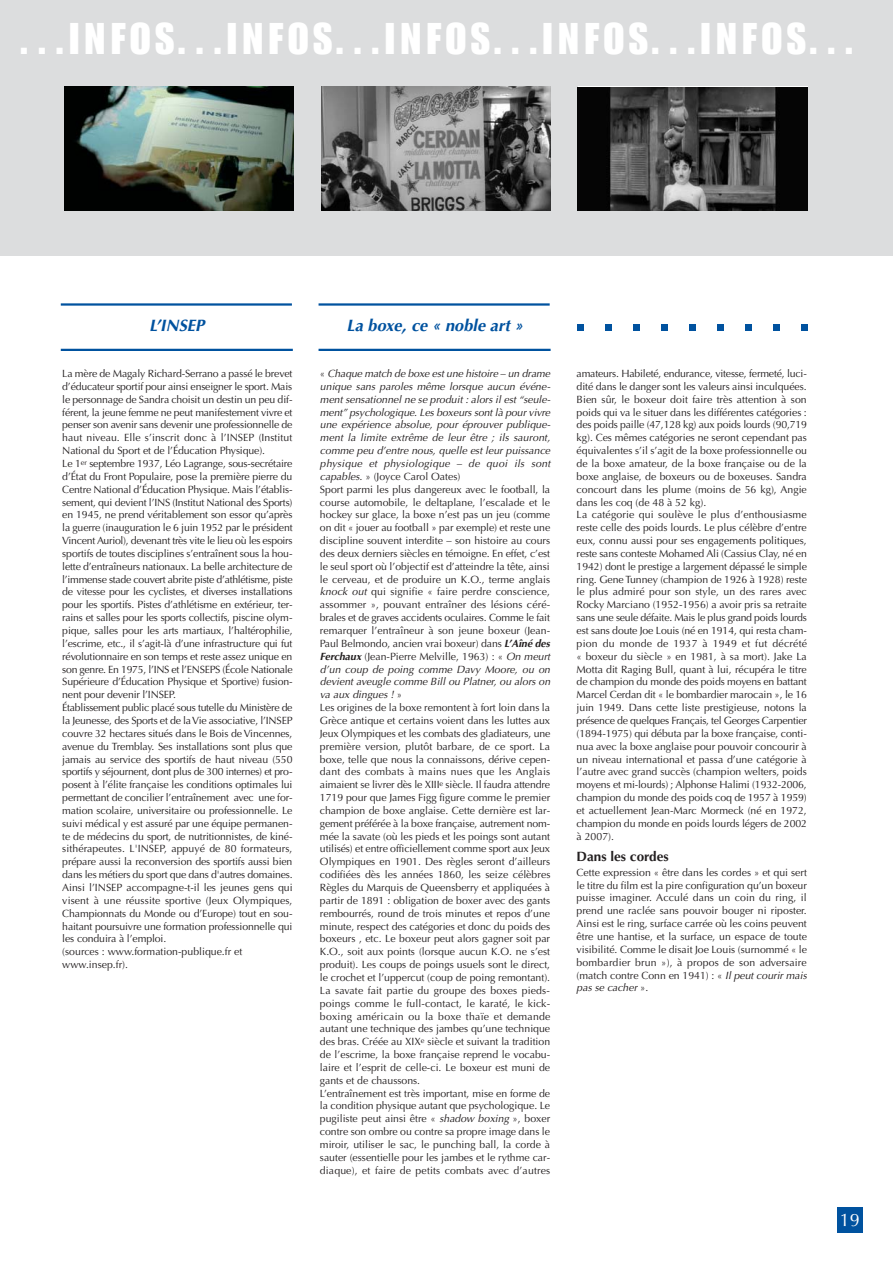
<style>
.page{position:relative;width:893px;height:1263px;background:#fff}
.page>*{position:absolute;margin:0;border:0;box-sizing:border-box;transform-origin:0 0}
.t1{font:43.5px "Impact";letter-spacing:.12em;color:#fff}
.t2{font:18px "Optima";color:#fff}
.t3{font:italic 700 16.5px "Optima";color:#00529f}
.t4{font:700 13.5px "Optima";color:#231f20}
.t5{font:10.5px/12.9px "Optima";letter-spacing:-.005em;color:#231f20}
.s1{font-style:italic}
.s2{font-weight:700;font-style:italic}
</style>
<div class="page">
<div style="left:837px;top:1208px;width:25px;height:25px;background:#00529f"></div>
<div style="left:0;top:0;width:892px;height:256px;background:#dcddde"></div>
<svg style="left:577px;top:324px;width:6px;height:6px"></svg>
<svg style="left:605px;top:324px;width:6px;height:6px"></svg>
<svg style="left:633px;top:324px;width:6px;height:6px"></svg>
<svg style="left:661px;top:324px;width:6px;height:6px"></svg>
<svg style="left:689px;top:324px;width:6px;height:6px"></svg>
<svg style="left:717px;top:324px;width:6px;height:6px"></svg>
<div style="left:745px;top:324px;width:7px;height:6px;background:#00529f"></div>
<div style="left:773px;top:324px;width:7px;height:6px;background:#00529f"></div>
<div style="left:801px;top:324px;width:7px;height:6px;background:#00529f"></div>
<hr style="left:61px;top:303px;width:231px;height:3px;background:#00529f">
<hr style="left:61px;top:349px;width:232px;height:2px;background:#00529f">
<hr style="left:318px;top:303px;width:231px;height:3px;background:#00529f">
<hr style="left:318px;top:349px;width:232px;height:2px;background:#00529f">
<img style="left:64px;top:87px;width:229px;height:123px">
<img style="left:321px;top:87px;width:229px;height:123px">
<img style="left:578px;top:87px;width:229px;height:123px">
<h1 class="t1" style="left:19px;top:23px;width:837px">...INFOS...INFOS...INFOS...INFOS...INFOS...</h1>
<h3 class="t3" style="left:149px;top:319px;width:57px">L’INSEP</h3>
<p class="t5" style="left:62px;top:368px;width:232px">La mère de Magaly Richard-Serrano a passé le brevet d’éducateur sportif pour ainsi enseigner le sport. Mais le personnage de Sandra choisit un destin un peu dif&shy;férent, la jeune femme ne peut manifestement vivre et penser son avenir sans devenir une professionnelle de haut niveau. Elle s’inscrit donc à l’INSEP (Institut National du Sport et de l’Éducation Physique).<br>Le 1<sup>er</sup> septembre 1937, Léo Lagrange, sous-secrétaire d’État du Front Populaire, pose la première pierre du Centre National d’Éducation Physique. Mais l’établis&shy;sement, qui devient l’INS (Institut National des Sports) en 1945, ne prend véritablement son essor qu’après la guerre (inauguration le 6 juin 1952 par le président Vincent Auriol), devenant très vite le lieu où les espoirs sportifs de toutes disciplines s’entraînent sous la hou&shy;lette d’entraîneurs nationaux. La belle architecture de l’immense stade couvert abrite piste d’athlétisme, piste de vitesse pour les cyclistes, et diverses installations pour les sportifs. Pistes d’athlétisme en extérieur, ter&shy;rains et salles pour les sports collectifs, piscine olym&shy;pique, salles pour les arts martiaux, l’haltérophilie, l’escrime, etc., il s’agit-là d’une infrastructure qui fut révolutionnaire en son temps et reste assez unique en son genre. En 1975, l’INS et l’ENSEPS (École Nationale Supérieure d’Éducation Physique et Sportive) fusion&shy;nent pour devenir l’INSEP.<br>Établissement public placé sous tutelle du Ministère de la Jeunesse, des Sports et de la Vie associative, l’INSEP couvre 32 hectares situés dans le Bois de Vincennes, avenue du Tremblay. Ses installations sont plus que jamais au service des sportifs de haut niveau (550 sportifs y séjournent, dont plus de 300 internes) et pro&shy;posent à l’élite française les conditions optimales lui permettant de concilier l’entraînement avec une for&shy;mation scolaire, universitaire ou professionnelle. Le suivi médical y est assuré par une équipe permanen&shy;te de médecins du sport, de nutritionnistes, de kiné&shy;sithérapeutes. L'INSEP, appuyé de 80 formateurs, prépare aussi la reconversion des sportifs aussi bien dans les métiers du sport que dans d'autres domaines.<br>Ainsi l’INSEP accompagne-t-il les jeunes gens qui visent à une réussite sportive (Jeux Olympiques, Championnats du Monde ou d’Europe) tout en sou&shy;haitant poursuivre une formation professionnelle qui les conduira à l’emploi.<br>(sources : www.formation-publique.fr et www.insep.fr).</p>
<h3 class="t3" style="left:346px;top:319px;width:178px">La boxe, ce « noble art »</h3>
<p class="t5" style="left:320px;top:368px;width:232px">« <span class="s1">Chaque match de boxe est une histoire – un drame unique sans paroles même lorsque aucun événe&shy;ment sensationnel ne se produit : alors il est “seule&shy;ment” psychologique. Les boxeurs sont là pour vivre une expérience absolue, pour éprouver publique&shy;ment la limite extrême de leur être ; ils sauront, comme peu d’entre nous, quelle est leur puissance physique et physiologique – de quoi ils sont capables.</span> » (Joyce Carol Oates)<br>Sport parmi les plus dangereux avec le football, la course automobile, le deltaplane, l’escalade et le hockey sur glace, la boxe n’est pas un jeu (comme on dit « jouer au football » par exemple) et reste une discipline souvent interdite – son histoire au cours des deux derniers siècles en témoigne. En effet, c’est le seul sport où l’objectif est d’atteindre la tête, ainsi le cerveau, et de produire un K.O., terme anglais <span class="s1">knock out</span> qui signifie « faire perdre conscience, assommer », pouvant entraîner des lésions céré&shy;brales et de graves accidents oculaires. Comme le fait remarquer l’entraîneur à son jeune boxeur (Jean-Paul Belmondo, ancien vrai boxeur) dans <span class="s2">L’Aîné des Ferchaux</span> (Jean-Pierre Melville, 1963) : « <span class="s1">On meurt d’un coup de poing comme Davy Moore, ou on devient aveugle comme Bill ou Platner, ou alors on va aux dingues !</span> »<br>Les origines de la boxe remontent à fort loin dans la Grèce antique et certains voient dans les luttes aux Jeux Olympiques et les combats des gladiateurs, une première version, plutôt barbare, de ce sport. La boxe, telle que nous la connaissons, dérive cepen&shy;dant des combats à mains nues que les Anglais aimaient se livrer dès le XIII<sup>e</sup> siècle. Il faudra attendre 1719 pour que James Figg figure comme le premier champion de boxe anglaise. Cette dernière est lar&shy;gement préférée à la boxe française, autrement nom&shy;mée la savate (où les pieds et les poings sont autant utilisés) et entre officiellement comme sport aux Jeux Olympiques en 1901. Des règles seront d’ailleurs codifiées dès les années 1860, les seize célèbres Règles du Marquis de Queensberry et appliquées à partir de 1891 : obligation de boxer avec des gants rembourrés, round de trois minutes et repos d’une minute, respect des catégories et donc du poids des boxeurs , etc. Le boxeur peut alors gagner soit par K.O., soit aux points (lorsque aucun K.O. ne s’est produit). Les coups de poings usuels sont le direct, le crochet et l’uppercut (coup de poing remontant).<br>La savate fait partie du groupe des boxes pieds&shy;poings comme le full-contact, le karaté, le kick&shy;boxing américain ou la boxe thaïe et demande autant une technique des jambes qu’une technique des bras. Créée au XIX<sup>e</sup> siècle et suivant la tradition de l’escrime, la boxe française reprend le vocabu&shy;laire et l’esprit de celle-ci. Le boxeur est muni de gants et de chaussons.<br>L’entraînement est très important, mise en forme de la condition physique autant que psychologique. Le pugiliste peut ainsi être « <span class="s1">shadow boxing</span> », boxer contre son ombre ou contre sa propre image dans le miroir, utiliser le sac, le punching ball, la corde à sauter (essentielle pour les jambes et le rythme car&shy;diaque), et faire de petits combats avec d’autres</p>
<p class="t5" style="left:576px;top:368px;width:232px">amateurs. Habileté, endurance, vitesse, fermeté, luci&shy;dité dans le danger sont les valeurs ainsi inculquées.<br>Bien sûr, le boxeur doit faire très attention à son poids qui va le situer dans les différentes catégories : des poids paille (47,128 kg) aux poids lourds (90,719 kg). Ces mêmes catégories ne seront cependant pas équivalentes s’il s’agit de la boxe professionnelle ou de la boxe amateur, de la boxe française ou de la boxe anglaise, de boxeurs ou de boxeuses. Sandra concourt dans les plume (moins de 56 kg), Angie dans les coq (de 48 à 52 kg).<br>La catégorie qui soulève le plus d’enthousiasme reste celle des poids lourds. Le plus célèbre d’entre eux, connu aussi pour ses engagements politiques, reste sans conteste Mohamed Ali (Cassius Clay, né en 1942) dont le prestige a largement dépassé le simple ring. Gene Tunney (champion de 1926 à 1928) reste le plus admiré pour son style, un des rares avec Rocky Marciano (1952-1956) a avoir pris sa retraite sans une seule défaite. Mais le plus grand poids lourds est sans doute Joe Louis (né en 1914, qui resta cham&shy;pion du monde de 1937 à 1949 et fut décrété « boxeur du siècle » en 1981, à sa mort). Jake La Motta dit Raging Bull, quant à lui, récupéra le titre de champion du monde des poids moyens en battant Marcel Cerdan dit « le bombardier marocain », le 16 juin 1949. Dans cette liste prestigieuse, notons la présence de quelques Français, tel Georges Carpentier (1894-1975) qui débuta par la boxe française, conti&shy;nua avec la boxe anglaise pour pouvoir concourir à un niveau international et passa d’une catégorie à l’autre avec grand succès (champion welters, poids moyens et mi-lourds) ; Alphonse Halimi (1932-2006, champion du monde des poids coq de 1957 à 1959) et actuellement Jean-Marc Mormeck (né en 1972, champion du monde en poids lourds légers de 2002 à 2007).</p>
<p class="t4" style="left:576px;top:851px;width:94px">Dans les cordes</p>
<p class="t5" style="left:576px;top:867px;width:232px;text-align:justify">Cette expression « être dans les cordes » et qui sert le titre du film est la pire configuration qu’un boxeur puisse imaginer. Acculé dans un coin du ring, il prend une raclée sans pouvoir bouger ni riposter.<br>Ainsi est le ring, surface carrée où les coins peuvent être une hantise, et la surface, un espace de toute visibilité. Comme le disait Joe Louis (surnommé « le bombardier brun »), à propos de son adversaire (match contre Conn en 1941) : « <span class="s1">Il peut courir mais pas se cacher</span> ».</p>
<h2 class="t2" style="left:839px;top:1213px;width:22px">19</h2>
</div>
